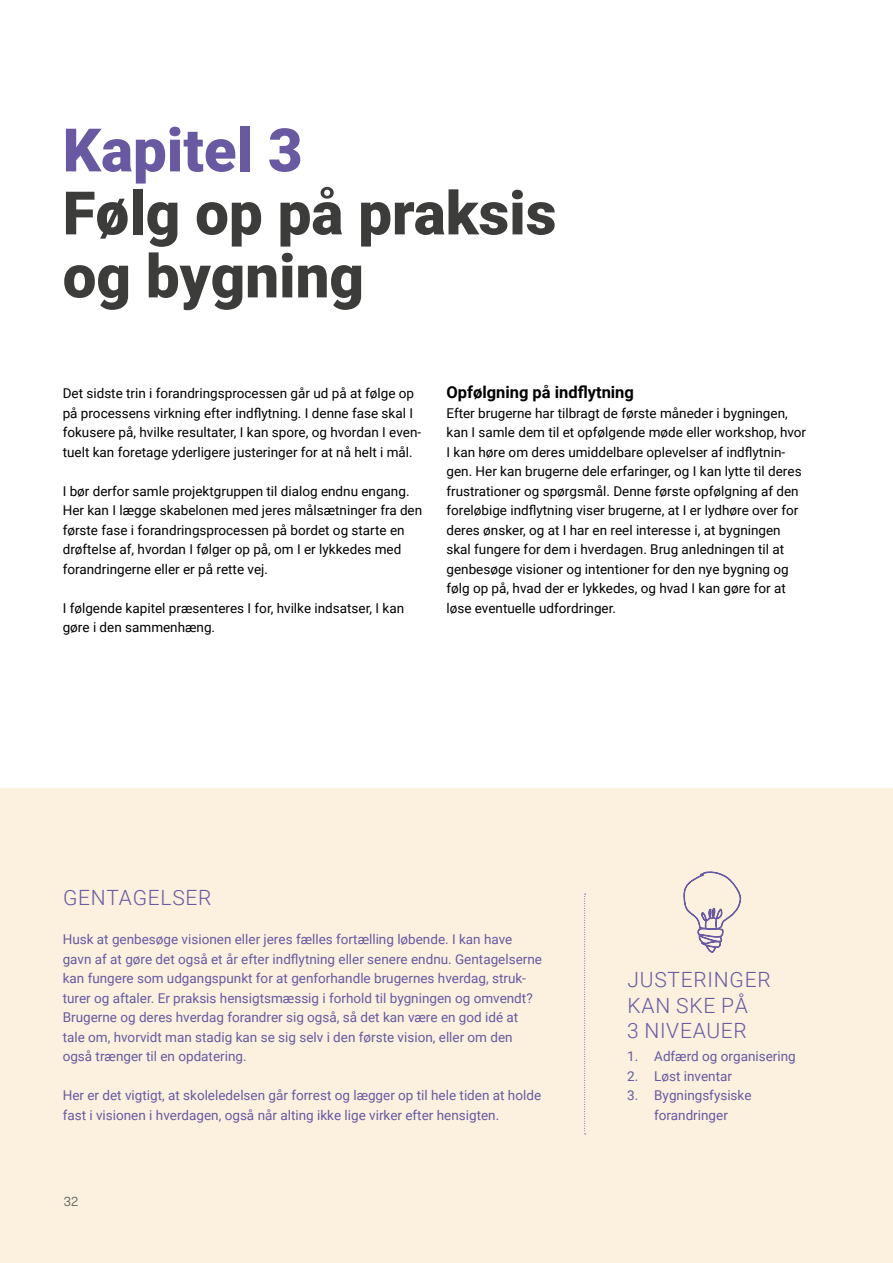
<style>
.page{position:relative;width:893px;height:1263px;background:#fff}
.page>*{position:absolute;margin:0;border:0;box-sizing:border-box;transform-origin:0 0}
.t1{font:900 60px/63px "Roboto";color:#3c3c3b}
.t2{font:900 60px "Roboto";color:#6859a2}
.t3{font:300 21px/25.2px "Roboto";letter-spacing:.035em;color:#6859a2}
.t4{font:700 16.5px "Roboto";color:#000}
.t5{font:13.5px/19.5px "Roboto";color:#000}
.t6{font:13.5px/19.5px "Roboto";color:#6859a2}
.t7{font:300 13.5px "Neue Haas Unica W1 G";color:#575756}
</style>
<div class="page">
<div style="left:0;top:788px;width:893px;height:475px;background:#fbf1de"></div>
<svg style="left:683px;top:871px;width:58px;height:82px"></svg>
<svg style="left:584px;top:894px;width:2px;height:240px"></svg>
<h1 class="t2" style="left:63px;top:108px;width:241px">Kapitel 3</h1>
<h1 class="t1" style="left:63px;top:179px;width:495px">Følg op på praksis og bygning</h1>
<p class="t5" style="left:63px;top:383px;width:360px">Det sidste trin i forandringsprocessen går ud på at følge op på processens virkning efter indflytning. I denne fase skal I fokusere på, hvilke resultater, I kan spore, og hvordan I even&shy;tuelt kan foretage yderligere justeringer for at nå helt i mål.</p>
<p class="t5" style="left:63px;top:481px;width:361px">I bør derfor samle projektgruppen til dialog endnu engang.<br>Her kan I lægge skabelonen med jeres målsætninger fra den første fase i forandringsprocessen på bordet og starte en drøftelse af, hvordan I følger op på, om I er lykkedes med forandringerne eller er på rette vej.</p>
<p class="t5" style="left:63px;top:597px;width:343px">I følgende kapitel præsenteres I for, hvilke indsatser, I kan gøre i den sammenhæng.</p>
<p class="t4" style="left:446px;top:381px;width:189px">Opfølgning på indflytning</p>
<p class="t5" style="left:446px;top:403px;width:361px">Efter brugerne har tilbragt de første måneder i bygningen, kan I samle dem til et opfølgende møde eller workshop, hvor I kan høre om deres umiddelbare oplevelser af indflytnin&shy;gen. Her kan brugerne dele erfaringer, og I kan lytte til deres frustrationer og spørgsmål. Denne første opfølgning af den foreløbige indflytning viser brugerne, at I er lydhøre over for deres ønsker, og at I har en reel interesse i, at bygningen skal fungere for dem i hverdagen. Brug anledningen til at genbesøge visioner og intentioner for den nye bygning og følg op på, hvad der er lykkedes, og hvad I kan gøre for at løse eventuelle udfordringer.</p>
<h2 class="t3" style="left:63px;top:884px;width:150px">GENTAGELSER</h2>
<p class="t6" style="left:63px;top:929px;width:481px">Husk at genbesøge visionen eller jeres fælles fortælling løbende. I kan have gavn af at gøre det også et år efter indflytning eller senere endnu. Gentagelserne kan fungere som udgangspunkt for at genforhandle brugernes hverdag, struk&shy;turer og aftaler. Er praksis hensigtsmæssig i forhold til bygningen og omvendt?<br>Brugerne og deres hverdag forandrer sig også, så det kan være en god idé at tale om, hvorvidt man stadig kan se sig selv i den første vision, eller om den også trænger til en opdatering.</p>
<p class="t6" style="left:63px;top:1085px;width:480px">Her er det vigtigt, at skoleledelsen går forrest og lægger op til hele tiden at holde fast i visionen i hverdagen, også når alting ikke lige virker efter hensigten.</p>
<p class="t7" style="left:64px;top:1191px;width:16px">32</p>
<h2 class="t3" style="left:627px;top:966px;width:145px">JUSTERINGER<br>KAN SKE PÅ<br>3 NIVEAUER</h2>
<p class="t6" style="left:627px;top:1046px;width:170px">1. Adfærd og organisering</p>
<p class="t6" style="left:627px;top:1066px;width:106px">2. Løst inventar</p>
<p class="t6" style="left:627px;top:1085px;width:126px;text-align:center">3. Bygningsfysiske forandringer</p>
</div>
